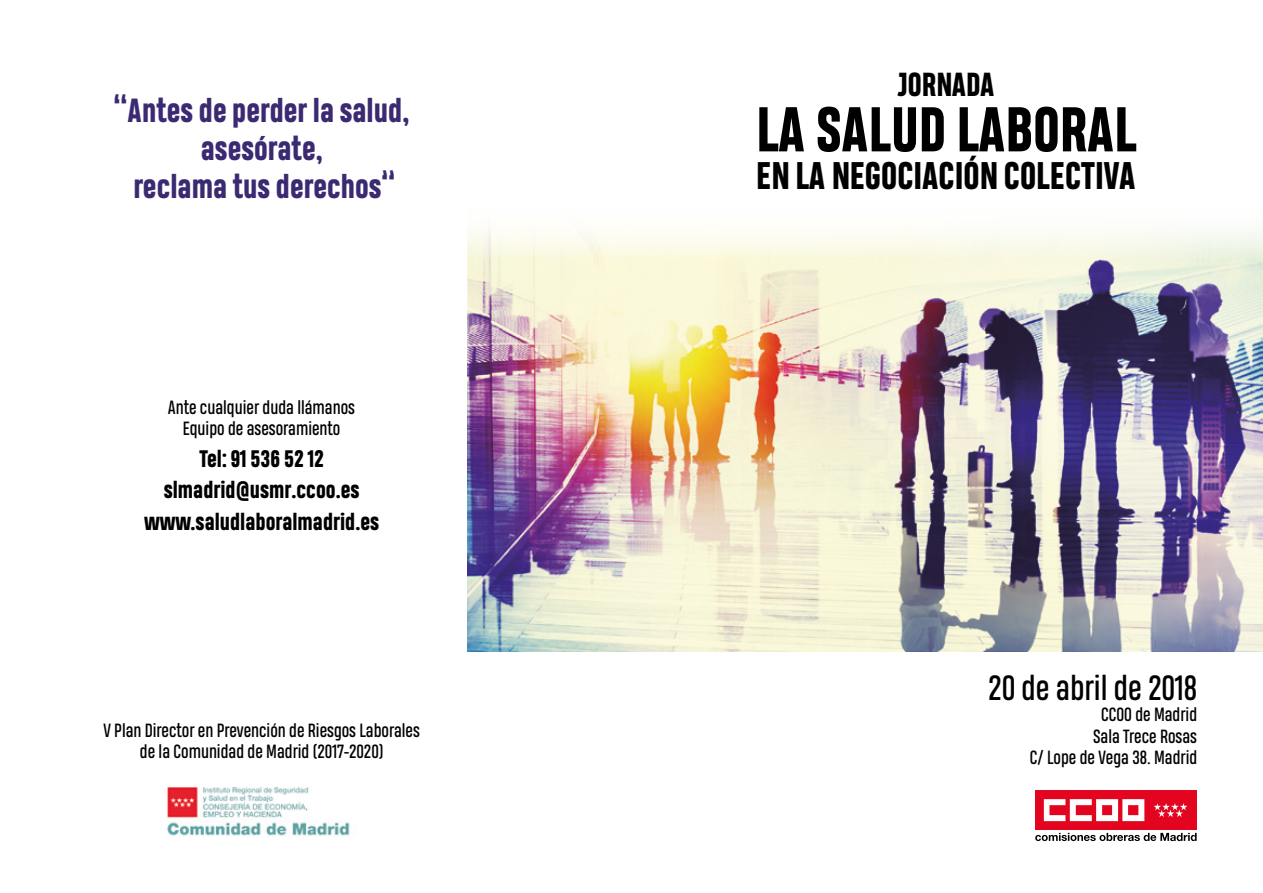
<style>
.page{position:relative;width:1263px;height:893px;background:#fff}
.page>*{position:absolute;margin:0;border:0;box-sizing:border-box;transform-origin:0 0}
.t1{font:800 59.4px "Heading Pro";color:#000}
.t2{font:800 36.15px "Heading Pro";color:#000}
.t3{font:33px "Heading Pro";color:#000}
.t4{font:800 31.5px/37.8px "Heading Pro";color:#3b2a72;text-align:center}
.t5{font:800 31.35px "Heading Pro";color:#000}
.t6{font:800 22.5px/31.5px "Heading Pro";color:#000;text-align:center}
.t7{font:18px/21.6px "Heading Pro";color:#000;text-align:center}
</style>
<div class="page">
<img style="left:167px;top:787px;width:183px;height:49px">
<svg style="left:1035px;top:833px;width:161px;height:8px"></svg>
<div style="left:1035px;top:790px;width:162px;height:40px;background:#e30520"></div>
<svg style="left:1044px;top:799px;width:100px;height:22px"></svg>
<svg style="left:1154px;top:803px;width:33px;height:14px"></svg>
<img style="left:468px;top:230px;width:794px;height:422px">
<h3 class="t4" style="left:114px;top:95px;width:296px">“Antes de perder la salud, asesórate,<br>reclama tus derechos”</h3>
<p class="t7" style="left:168px;top:398px;width:188px">Ante cualquier duda llámanos<br>Equipo de asesoramiento</p>
<p class="t6" style="left:144px;top:445px;width:237px">Tel: 91 536 52 12 slmadrid@usmr.ccoo.es www.saludlaboralmadrid.es</p>
<p class="t7" style="left:103px;top:721px;width:318px">V Plan Director en Prevención de Riesgos Laborales de la Comunidad de Madrid (2017-2020)</p>
<h3 class="t5" style="left:897px;top:65px;width:99px">JORNADA</h3>
<h1 class="t1" style="left:756px;top:93px;width:382px">LA SALUD LABORAL</h1>
<h2 class="t2" style="left:756px;top:153px;width:381px">EN LA NEGOCIACIÓN COLECTIVA</h2>
<h3 class="t3" style="left:988px;top:668px;width:211px">20 de abril de 2018</h3>
<p class="t7" style="left:1030px;top:706px;width:169px;text-align:right">CCOO de Madrid<br>Sala Trece Rosas<br>C/ Lope de Vega 38. Madrid</p>
</div>
